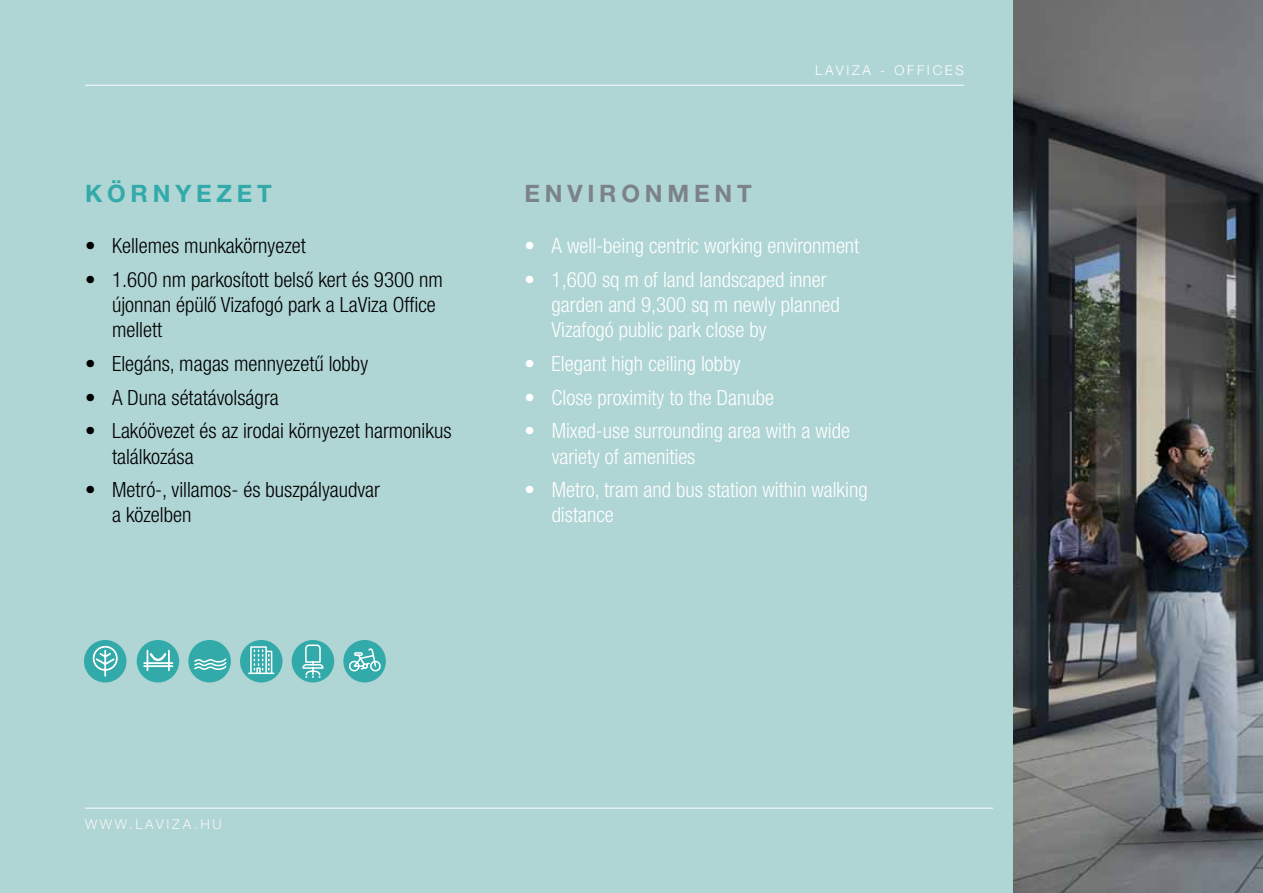
<style>
.page{position:relative;width:1263px;height:893px;background:#fff}
.page>*{position:absolute;margin:0;border:0;box-sizing:border-box;transform-origin:0 0}
.t1{font:700 24px "Helvetica Neue LT Pro";letter-spacing:.2em;color:#7c8388}
.t2{font:700 24px "Helvetica Neue LT Pro";letter-spacing:.2em;color:#3aa}
.t3{font:300 condensed 21px/25.2px "Helvetica Neue LT Pro";color:#fff}
.t4{font:300 condensed 21px/25.2px "Helvetica Neue LT Pro";color:#000}
.t5{font:300 13.5px "Helvetica Neue LT Pro";letter-spacing:.2em;color:#fff}
.t6{font:300 13.5px "Helvetica Neue LT Pro";letter-spacing:.2em;color:#f9f7f6}
</style>
<div class="page">
<div style="left:0;top:0;width:1261px;height:893px;background:#afd5d4"></div>
<hr style="left:85px;top:85px;width:879px;height:1px;background:#fff">
<hr style="left:85px;top:808px;width:908px;height:1px;background:#fff">
<img style="left:1013px;top:0;width:250px;height:893px">
<div style="left:84px;top:640px;width:42px;height:42px;background:#3aa;border-radius:50%"></div>
<svg style="left:93px;top:646px;width:25px;height:31px"></svg>
<div style="left:240px;top:640px;width:43px;height:42px;background:#3aa;border-radius:50%"></div>
<div style="left:250px;top:646px;width:17px;height:28px;border:2px solid #fff"></div>
<svg style="left:249px;top:650px;width:25px;height:24px"></svg>
<div style="left:343px;top:640px;width:43px;height:42px;background:#3aa;border-radius:50%"></div>
<svg style="left:349px;top:648px;width:32px;height:24px"></svg>
<div style="left:292px;top:640px;width:42px;height:42px;background:#3aa;border-radius:50%"></div>
<svg style="left:302px;top:644px;width:22px;height:34px"></svg>
<div style="left:188px;top:640px;width:43px;height:42px;background:#3aa;border-radius:50%"></div>
<svg style="left:194px;top:658px;width:33px;height:12px"></svg>
<div style="left:137px;top:640px;width:42px;height:42px;background:#3aa;border-radius:50%"></div>
<svg style="left:147px;top:651px;width:23px;height:19px"></svg>
<hr style="left:144px;top:662px;width:28px;height:2px;background:#fff">
<hr style="left:144px;top:665px;width:28px;height:2px;background:#fff">
<p class="t5" style="left:815px;top:62px;width:11px">LAV</p>
<p class="t5" style="left:846px;top:62px;width:98px">IZA - OFFICES</p>
<p class="t2" style="left:85px;top:179px;width:188px">KÖRNYEZET</p>
<p class="t1" style="left:525px;top:179px;width:229px">ENVIRONMENT</p>
<p class="t4" style="left:85px;top:233px;width:222px">• Kellemes munkakörnyezet</p>
<p class="t4" style="left:112px;top:267px;width:332px;text-indent:-27px">• 1.600 nm parkosított belső kert és 9300 nm újonnan épülő Vizafogó park a LaViza Office mellett</p>
<p class="t4" style="left:85px;top:351px;width:285px">• Elegáns, magas mennyezetű lobby</p>
<p class="t4" style="left:85px;top:384px;width:195px">• A Duna sétatávolságra</p>
<p class="t4" style="left:112px;top:418px;width:341px;text-indent:-27px">• Lakóövezet és az irodai környezet harmonikus találkozása</p>
<p class="t4" style="left:112px;top:477px;width:269px;text-indent:-27px">• Metró-, villamos- és buszpályaudvar a közelben</p>
<p class="t3" style="left:525px;top:233px;width:336px">• A well-being centric working environment</p>
<p class="t3" style="left:552px;top:267px;width:290px;text-indent:-27px">• 1,600 sq m of land landscaped inner garden and 9,300 sq m newly planned<br>Vizafogó public park close by</p>
<p class="t3" style="left:525px;top:351px;width:217px">• Elegant high ceiling lobby</p>
<p class="t3" style="left:525px;top:384px;width:251px">• Close proximity to the Danube</p>
<p class="t3" style="left:552px;top:418px;width:300px;text-indent:-27px">• Mixed-use surrounding area with a wide variety of amenities</p>
<p class="t3" style="left:552px;top:477px;width:317px;text-indent:-27px">• Metro, tram and bus station within walking distance</p>
<p class="t6" style="left:85px;top:815px;width:61px">WWW.LAV</p>
<p class="t6" style="left:167px;top:815px;width:57px">IZA.H U</p>
</div>
